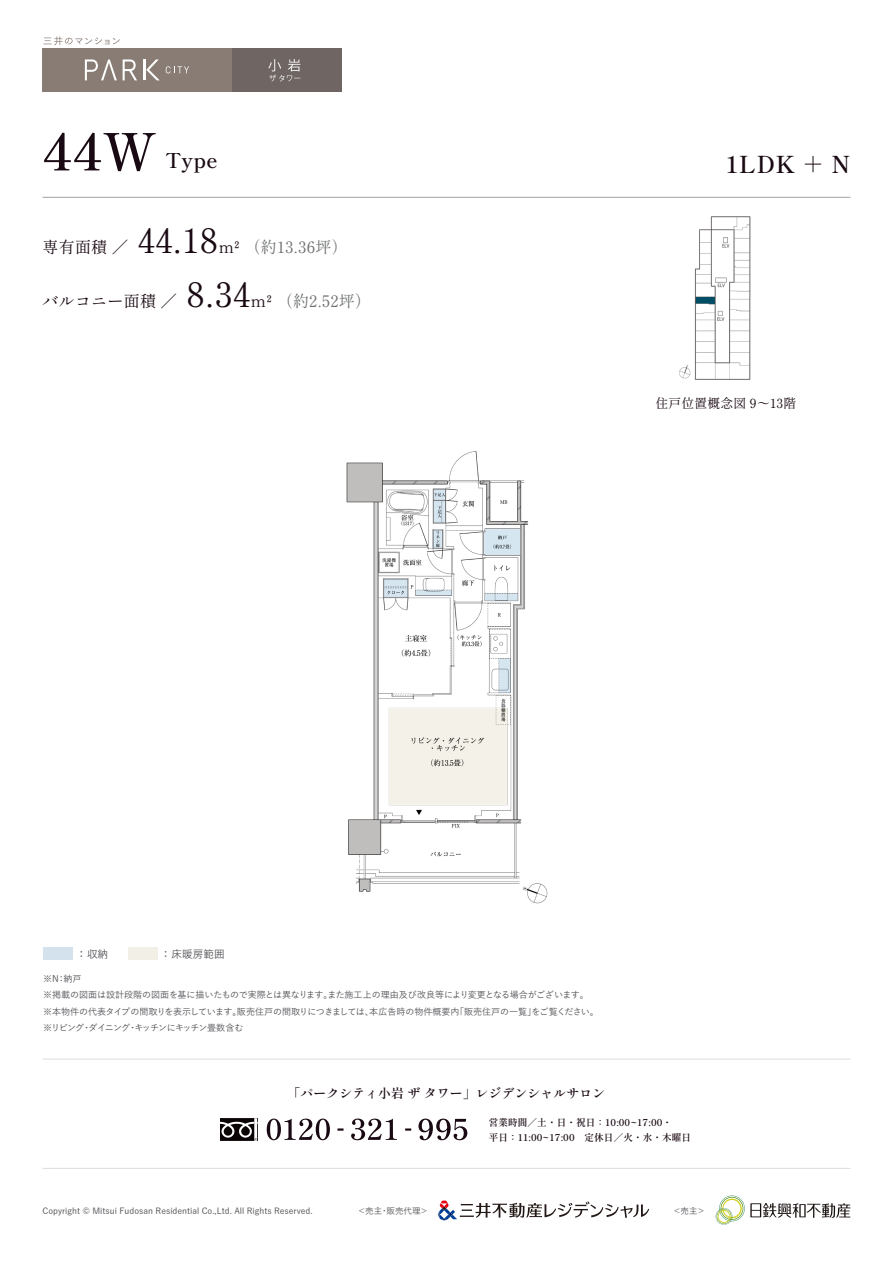
<style>
.page{position:relative;width:893px;height:1263px;background:#fff}
.page>*{position:absolute;margin:0;border:0;box-sizing:border-box;transform-origin:0 0}
.t1{font:600 51px "Shippori Mincho";color:#190913}
.t2{font:600 23.4px "Shippori Mincho";color:#190913}
.t3{font:600 20.4px "Shippori Mincho";color:#190913}
.t4{font:15.9px "Shippori Mincho";letter-spacing:.02em;color:#190913}
.t5{font:15.9px "Shippori Mincho";letter-spacing:.02em;color:#6d6f71}
.t6{font:600 12.75px "Shippori Mincho";letter-spacing:.015em;color:#190913}
.t7{font:12.75px "Shippori Mincho";letter-spacing:.02em;color:#190913}
.t8{font:500 10.65px "Yu Go";color:#514e53}
.t9{font:600 9.6px/15px "Shippori Mincho";letter-spacing:.015em;color:#190913}
.t10{font:500 9px/16.5px "Yu Go";letter-spacing:-.015em;color:#514e53}
.t11{font:500 8.55px "Yu Go";color:#514e53}
.s1{color:#190913}
.s2{font-size:34.05px;color:#190913}
.s3{font-size:34.05px}
.s4{color:#6d6f71}
</style>
<div class="page">
<img style="left:346px;top:451px;width:202px;height:453px">
<div style="left:43px;top:48px;width:189px;height:44px;background:#897c74"></div>
<svg style="left:146px;top:59px;width:13px;height:21px"></svg>
<hr style="left:143px;top:59px;width:2px;height:21px;background:#fff">
<svg style="left:85px;top:59px;width:32px;height:21px"></svg>
<svg style="left:123px;top:59px;width:14px;height:21px"></svg>
<svg style="left:43px;top:37px;width:77px;height:8px"></svg>
<div style="left:232px;top:48px;width:110px;height:44px;background:#6f6664"></div>
<svg style="left:166px;top:66px;width:23px;height:7px"></svg>
<svg style="left:268px;top:59px;width:32px;height:23px"></svg>
<hr style="left:43px;top:197px;width:807px;height:1px;background:#190913">
<div style="left:43px;top:947px;width:30px;height:13px;background:#d3e2ed"></div>
<div style="left:128px;top:947px;width:29px;height:13px;background:#f1efe6"></div>
<img style="left:679px;top:216px;width:72px;height:164px">
<svg style="left:267px;top:1118px;width:63px;height:22px"></svg>
<svg style="left:337px;top:1128px;width:7px;height:3px"></svg>
<svg style="left:351px;top:1118px;width:46px;height:22px"></svg>
<svg style="left:405px;top:1128px;width:6px;height:3px"></svg>
<svg style="left:418px;top:1118px;width:49px;height:22px"></svg>
<svg style="left:221px;top:1119px;width:36px;height:22px"></svg>
<hr style="left:43px;top:1059px;width:807px;height:1px;background:#190913">
<hr style="left:43px;top:1168px;width:807px;height:1px;background:#190913">
<svg style="left:438px;top:1200px;width:211px;height:21px"></svg>
<svg style="left:716px;top:1195px;width:134px;height:30px"></svg>
<h1 class="t1" style="left:43px;top:120px;width:115px">44W</h1>
<h3 class="t3" style="left:166px;top:148px;width:54px">Type</h3>
<h2 class="t2" style="left:726px;top:150px;width:126px">1LDK ＋ N</h2>
<h3 class="t5" style="left:43px;top:237px;width:307px"><span class="s1">専有面積 ／</span> <span class="s2">44.18</span><span class="s1">m²</span> （約13.36坪）</h3>
<h3 class="t4" style="left:43px;top:291px;width:330px">バルコニー面積 ／ <span class="s3">8.34</span>m² <span class="s4">（約2.52坪）</span></h3>
<h3 class="t7" style="left:655px;top:395px;width:142px">住戸位置概念図 9～13階</h3>
<p class="t8" style="left:76px;top:944px;width:34px">： 収納</p>
<p class="t8" style="left:160px;top:944px;width:66px">： 床暖房範囲</p>
<p class="t10" style="left:43px;top:969px;width:557px">※N：納戸<br>※掲載の図面は設計段階の図面を基に描いたもので実際とは異なります。また施工上の理由及び改良等により変更となる場合がございます。※本物件の代表タイプの間取りを表示しています。販売住戸の間取りにつきましては、本広告時の物件概要内「販売住戸の一覧」をご覧ください。※リビング・ダイニング・キッチンにキッチン畳数含む</p>
<h3 class="t6" style="left:288px;top:1085px;width:319px">「パークシティ小岩 ザ タワー」レジデンシャルサロン</h3>
<p class="t9" style="left:489px;top:1115px;width:204px">営業時間／土・日・祝日：10:00~17:00・<br>平日：11:00~17:00　定休日／火・水・木曜日</p>
<p class="t11" style="left:43px;top:1203px;width:272px">Copyright © Mitsui Fudosan Residential Co.,Ltd. All Rights Reserved.</p>
<p class="t11" style="left:358px;top:1203px;width:72px">＜売主・販売代理＞</p>
<p class="t11" style="left:673px;top:1203px;width:34px">＜売主＞</p>
</div>
